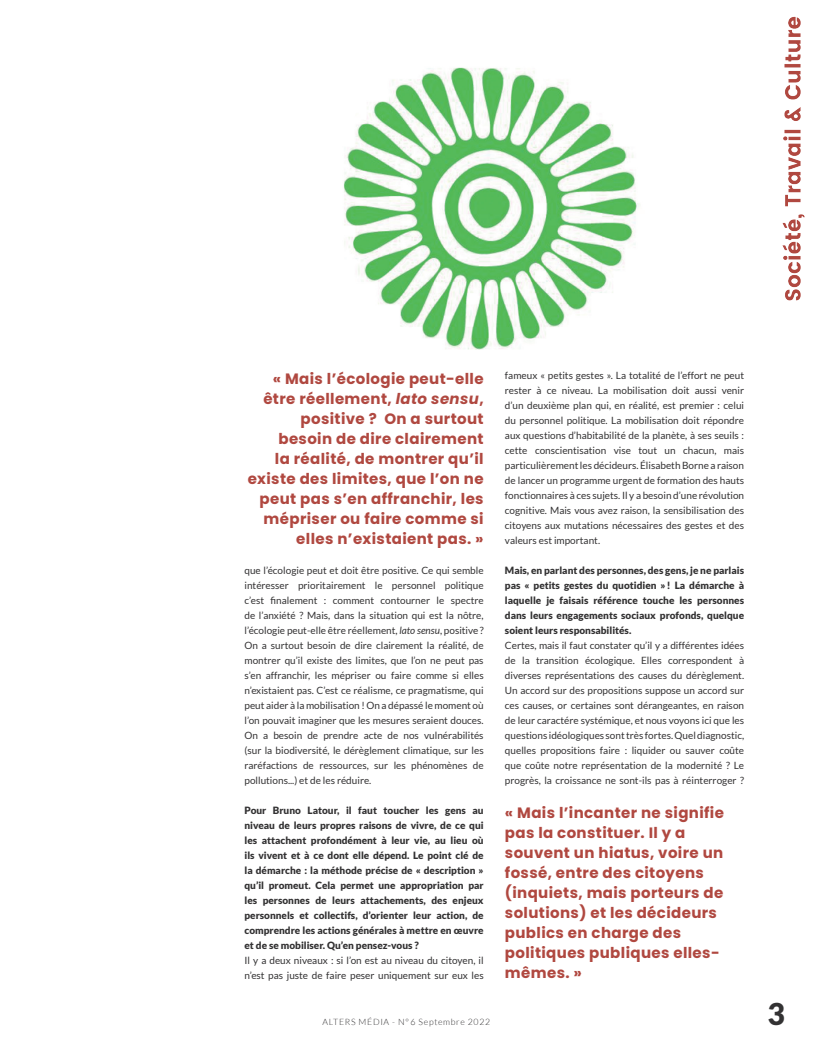
<style>
.page{position:relative;width:815px;height:1053px;background:#fff}
.page>*{position:absolute;margin:0;border:0;box-sizing:border-box;transform-origin:0 0}
.t1{font:900 30px "Lato";color:#333233}
.Pull-Quote{font:700 15px/20px "Poppins";letter-spacing:.025em;color:#b04840;text-align:right}
.Body_Text{font:10px/15px "Lato";color:#333233;text-align:justify}
.Body_Text-2{font:900 10px/15px "Lato";color:#333233;text-align:justify}
.t2{font:300 8.75px "Lato";letter-spacing:.075em;color:#333233}
.s1{font-style:italic}
</style>
<div class="page">
<img style="left:782px;top:16px;width:23px;height:285px">
<img style="left:343px;top:67px;width:297px;height:282px">
<p class="Pull-Quote" style="left:248px;top:369px;width:237px">« Mais l’écologie peut-elle être réellement, <span class="s1">lato sensu</span>, positive ? On a surtout besoin de dire clairement<br>la réalité, de montrer qu’il existe des limites, que l’on ne peut pas s’en affranchir, les mépriser ou faire comme si elles n’existaient pas. »</p>
<p class="Body_Text" style="left:244px;top:563px;width:241px">que l’écologie peut et doit être positive. Ce qui semble intéresser prioritairement le personnel politique c’est finalement : comment contourner le spectre de l’anxiété ? Mais, dans la situation qui est la nôtre, l’écologie peut-elle être réellement, <span class="s1">lato sensu</span>, positive?<br>On a surtout besoin de dire clairement la réalité, de montrer qu’il existe des limites, que l’on ne peut pas s’en affranchir, les mépriser ou faire comme si elles n’existaient pas. C’est ce réalisme, ce pragmatisme, qui peut aider à la mobilisation ! On a dépassé le moment où l’on pouvait imaginer que les mesures seraient douces.<br>On a besoin de prendre acte de nos vulnérabilités (sur la biodiversité, le dérèglement climatique, sur les raréfactions de ressources, sur les phénomènes de pollutions...) et de les réduire.</p>
<p class="Body_Text-2" style="left:244px;top:802px;width:241px">Pour Bruno Latour, il faut toucher les gens au niveau de leurs propres raisons de vivre, de ce qui les attachent profondément à leur vie, au lieu où ils vivent et à ce dont elle dépend. Le point clé de la démarche : la méthode précise de « description » qu’il promeut. Cela permet une appropriation par les personnes de leurs attachements, des enjeux personnels et collectifs, d’orienter leur action, de comprendre les actions générales à mettre en œuvre et de se mobiliser. Qu’en pensez-vous ?</p>
<p class="Body_Text" style="left:244px;top:953px;width:241px">Il y a deux niveaux : si l’on est au niveau du citoyen, il n’est pas juste de faire peser uniquement sur eux les</p>
<p class="t2" style="left:323px;top:1017px;width:169px">ALTERS MÉDIA - N° 6 Septembre 2022</p>
<p class="Body_Text" style="left:505px;top:368px;width:241px">fameux « petits gestes ». La totalité de l’effort ne peut rester à ce niveau. La mobilisation doit aussi venir d’un deuxième plan qui, en réalité, est premier : celui du personnel politique. La mobilisation doit répondre aux questions d’habitabilité de la planète, à ses seuils : cette conscientisation vise tout un chacun, mais particulièrement les décideurs. Élisabeth Borne a raison de lancer un programme urgent de formation des hauts fonctionnaires à ces sujets. Il y a besoin d’une révolution cognitive. Mais vous avez raison, la sensibilisation des citoyens aux mutations nécessaires des gestes et des valeurs est important.</p>
<p class="Body_Text-2" style="left:505px;top:562px;width:241px">Mais, en parlant des personnes, des gens, je ne parlais pas « petits gestes du quotidien »! La démarche à laquelle je faisais référence touche les personnes dans leurs engagements sociaux profonds, quelque soient leurs responsabilités.</p>
<p class="Body_Text" style="left:505px;top:638px;width:241px">Certes, mais il faut constater qu’il y a différentes idées de la transition écologique. Elles correspondent à diverses représentations des causes du dérèglement.<br>Un accord sur des propositions suppose un accord sur ces causes, or certaines sont dérangeantes, en raison de leur caractére systémique, et nous voyons ici que les questions idéologiques sont très fortes. Quel diagnostic, quelles propositions faire : liquider ou sauver coûte que coûte notre représentation de la modernité ? Le progrès, la croissance ne sont-ils pas à réinterroger ?</p>
<p class="Pull-Quote" style="left:505px;top:802px;width:221px;text-align:left">« Mais l’incanter ne signifie pas la constituer. Il y a souvent un hiatus, voire un fossé, entre des citoyens (inquiets, mais porteurs de solutions) et les décideurs publics en charge des politiques publiques elles&shy;mêmes. »</p>
<p class="t1" style="left:767px;top:996px;width:19px">3</p>
</div>
